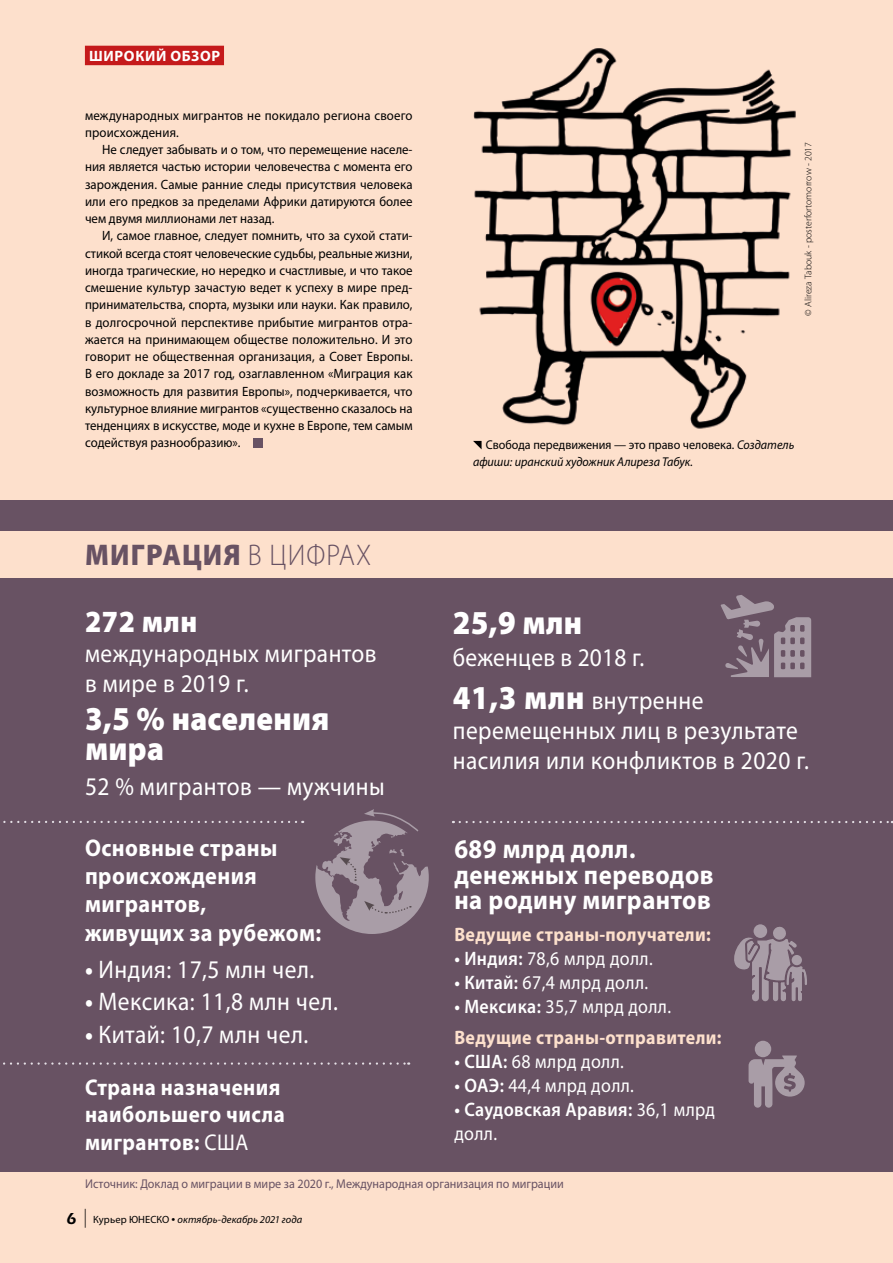
<style>
.page{position:relative;width:893px;height:1263px;background:#fde0cc}
.page>*{position:absolute;margin:0;border:0;box-sizing:border-box;transform-origin:0 0}
.t1{font:900 33.6px/30px "Myriad Pro";letter-spacing:.01em;color:#fff;scale:.92 1}
.t2{font:900 30.9px "Myriad Pro";letter-spacing:.02em;color:#fff;scale:.92 1}
.t3{font:900 30px "Myriad Pro";letter-spacing:.04em;color:#685263;scale:.92 1}
.t4{font:700 27px/25.5px "Myriad Pro";letter-spacing:.02em;color:#fff;scale:.92 1}
.t5{font:25.5px/30px "Myriad Pro";letter-spacing:.02em;color:#fff;scale:.92 1}
.t6{font:700 24.15px/28.2px "Myriad Pro";letter-spacing:.02em;color:#fff;scale:.92 1}
.t7{font:700 22.8px/27.6px "Myriad Pro";letter-spacing:.02em;color:#fff;scale:.92 1}
.t8{font:19.5px "Myriad Pro";letter-spacing:.02em;color:#fff;scale:.92 1}
.t9{font:700 19.5px/31.7px "Myriad Pro";letter-spacing:.02em;color:#fde0cc;scale:.92 1}
.t10{font:600 19.5px/24px "Myriad Pro";letter-spacing:.02em;color:#fff;scale:.92 1}
.t11{font:700 15px "Myriad Pro";letter-spacing:.04em;color:#fff}
.t12{font:13.5px/17.2px "Myriad Pro";color:#000;text-align:justify;scale:.95 1}
.t13{font:italic 12.75px/16.5px "Myriad Pro";color:#000;scale:.95 1}
.t14{font:12.75px "Myriad Pro";color:#685263;scale:.95 1}
.t15{font:italic 10.5px "Myriad Pro";letter-spacing:.01em;color:#000}
.t16{font:300 9.75px "Myriad Pro";color:#000}
.s1{font-weight:300}
.s2{font-weight:700}
.s3{font-weight:400}
.s4{font-style:normal}
.s5{font-weight:900;font-size:33.6px}
.s6{font-weight:600}
.s7{font-weight:600;color:#fff}
.s8{font-weight:400;color:#fff}
.s9{font-family:"ITC Eras Std";font-weight:600;font-style:normal;font-size:16.5px}
.s10{font-style:normal;font-size:18.9px}
.s11{font-style:normal;font-size:13.5px}
</style>
<div class="page">
<div style="left:0;top:500px;width:893px;height:671px;background:#685263"></div>
<div style="left:0;top:531px;width:893px;height:46px;background:#fde0cc"></div>
<svg style="left:3px;top:821px;width:300px;height:2px"></svg>
<svg style="left:3px;top:1062px;width:406px;height:3px"></svg>
<svg style="left:460px;top:821px;width:433px;height:2px"></svg>
<svg style="left:720px;top:595px;width:91px;height:82px"></svg>
<svg style="left:748px;top:1041px;width:57px;height:67px"></svg>
<svg style="left:734px;top:924px;width:73px;height:78px"></svg>
<svg style="left:791px;top:954px;width:12px;height:12px"></svg>
<div style="left:790px;top:953px;width:13px;height:13px;border:1px solid #685263;border-radius:50%"></div>
<svg style="left:315px;top:809px;width:114px;height:125px"></svg>
<img style="left:473px;top:48px;width:323px;height:393px">
<div style="left:85px;top:46px;width:139px;height:19px;background:#c51a1b"></div>
<div style="left:253px;top:438px;width:10px;height:9px;background:#685263"></div>
<svg style="left:473px;top:441px;width:9px;height:8px"></svg>
<p class="t11" style="left:89px;top:46px;width:132px">ШИРОКИЙ ОБЗОР</p>
<p class="t12" style="left:85px;top:106px;width:346px">международных мигрантов не покидало региона своего происхождения.</p>
<p class="t12" style="left:85px;top:141px;width:346px;text-indent:17px">Не следует забывать и о том, что перемещение населе&shy;ния является частью истории человечества с момента его зарождения. Самые ранние следы присутствия человека или его предков за пределами Африки датируются более чем двумя миллионами лет назад.</p>
<p class="t12" style="left:85px;top:227px;width:346px;text-indent:17px">И, самое главное, следует помнить, что за сухой стати&shy;стикой всегда стоят человеческие судьбы, реальные жизни, иногда трагические, но нередко и счастливые, и что такое смешение культур зачастую ведет к успеху в мире пред&shy;принимательства, спорта, музыки или науки. Как правило, в долгосрочной перспективе прибытие мигрантов отра&shy;жается на принимающем обществе положительно. И это говорит не общественная организация, а Совет Европы.<br>В его докладе за 2017 год, озаглавленном «Миграция как возможность для развития Европы», подчеркивается, что культурное влияние мигрантов «существенно сказалось на тенденциях в искусстве, моде и кухне в Европе, тем самым содействуя разнообразию».</p>
<h3 class="t3" style="left:85px;top:538px;width:312px">МИГРАЦИЯ <span class="s1">В ЦИФРАХ</span></h3>
<h2 class="t2" style="left:85px;top:604px;width:124px">272 млн</h2>
<h3 class="t5" style="left:85px;top:638px;width:318px">международных мигрантов в мире в 2019 г.</h3>
<h1 class="t1" style="left:85px;top:704px;width:267px">3,5 % населения мира</h1>
<h3 class="t5" style="left:85px;top:771px;width:327px">52 % мигрантов — мужчины</h3>
<h3 class="t6" style="left:85px;top:833px;width:258px">Основные страны происхождения мигрантов,<br>живущих за рубежом:</h3>
<h3 class="t5" style="left:85px;top:954px;width:251px"><span class="s2">•</span> Индия: 17,5 млн чел.</h3>
<h3 class="t5" style="left:85px;top:986px;width:276px"><span class="s2">•</span> Мексика: 11,8 млн чел.</h3>
<h3 class="t5" style="left:85px;top:1018px;width:244px"><span class="s2">•</span> Китай: 10,7 млн чел.</h3>
<h3 class="t7" style="left:85px;top:1073px;width:219px">Страна назначения наибольшего числа мигрантов: <span class="s3">США</span></h3>
<p class="t16" style="left:803px;top:316px;width:175px;rotate:-90deg">© Alireza Tabouk - posterfortomorrow - 2017</p>
<p class="t13" style="left:473px;top:437px;width:340px;text-indent:13px"><span class="s4">Свобода передвижения — это право человека.</span> Создатель афиши: иранский художник Алиреза Табук.</p>
<h1 class="t1" style="left:453px;top:608px;width:142px">25,9 млн</h1>
<h3 class="t5" style="left:453px;top:635px;width:274px;line-height:43.3px">беженцев в 2018 г.<br><span class="s5">41,3 млн</span> внутренне</h3>
<h3 class="t5" style="left:453px;top:715px;width:388px">перемещенных лиц в результате насилия или конфликтов в 2020 г.</h3>
<h3 class="t4" style="left:454px;top:835px;width:283px">689 млрд долл. денежных переводов на родину мигрантов</h3>
<h3 class="t9" style="left:454px;top:918px;width:280px">Ведущие страны-получатели:</h3>
<h3 class="t8" style="left:454px;top:946px;width:217px"><span class="s6">• Индия:</span> 78,6 млрд долл.</h3>
<h3 class="t8" style="left:454px;top:970px;width:212px"><span class="s6">• Китай:</span> 67,4 млрд долл.</h3>
<h3 class="t9" style="left:454px;top:990px;width:292px"><span class="s7">• Мексика:</span> <span class="s8">35,7 млрд долл.<br></span>Ведущие страны-отправители:</h3>
<h3 class="t8" style="left:454px;top:1050px;width:186px"><span class="s6">• США:</span> 68 млрд долл.</h3>
<h3 class="t8" style="left:454px;top:1074px;width:197px"><span class="s6">• ОАЭ:</span> 44,4 млрд долл.</h3>
<h3 class="t10" style="left:454px;top:1097px;width:285px">• Саудовская Аравия: <span class="s3">36,1 млрд долл.</span></h3>
<p class="t14" style="left:85px;top:1175px;width:505px">Источник: Доклад о миграции в мире за 2020 г., Международная организация по миграции</p>
<p class="t15" style="left:66px;top:1212px;width:238px"><span class="s9">6</span> <span class="s10">|</span> <span class="s4">Курьер ЮНЕСКО</span> <span class="s11">•</span> октябрь-декабрь 2021 года</p>
</div>
